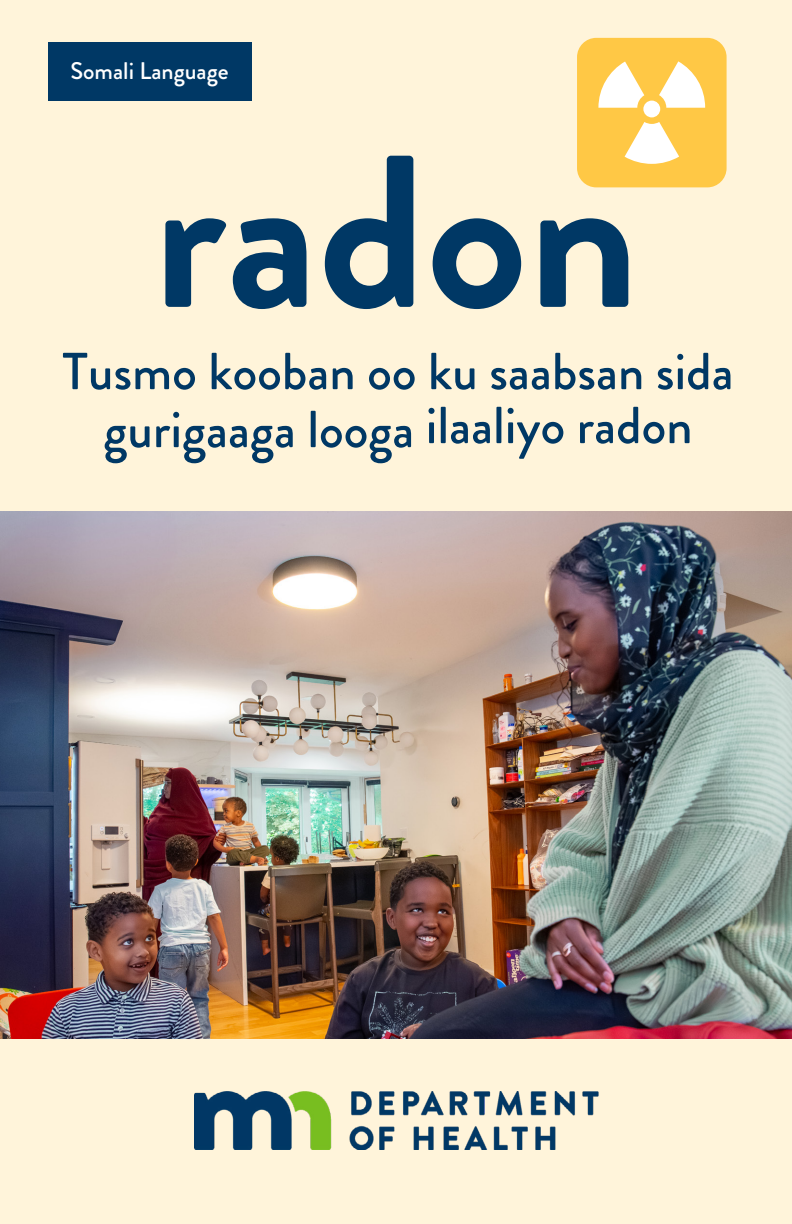
<style>
.page{position:relative;width:792px;height:1224px;background:#fff4da}
.page>*{position:absolute;margin:0;border:0;box-sizing:border-box;transform-origin:0 0}
.t1{font:700 216px "Brandon Grotesque";color:#003865}
.t2{font:500 52px/58px "Brandon Grotesque";color:#003865;text-align:center}
.t3{font:500 24px "Brandon Grotesque";color:#fff}
</style>
<div class="page">
<div style="left:577px;top:38px;width:150px;height:149px;background:#ffc845;border-radius:19px"></div>
<div style="left:643px;top:101px;width:17px;height:16px;background:#fff;border-radius:50%"></div>
<svg style="left:598px;top:62px;width:46px;height:46px"></svg>
<svg style="left:625px;top:122px;width:54px;height:42px"></svg>
<svg style="left:659px;top:61px;width:46px;height:47px"></svg>
<img style="left:194px;top:1092px;width:405px;height:58px">
<div style="left:49px;top:42px;width:203px;height:59px;background:#003865"></div>
<img style="left:0;top:511px;width:792px;height:527px">
<p class="t3" style="left:70px;top:54px;width:160px">Somali Language</p>
<h1 class="t1" style="left:152px;top:82px;width:489px">radon</h1>
<h1 class="t2" style="left:62px;top:343px;width:673px">Tusmo kooban oo ku saabsan sida gurigaaga looga ilaaliyo radon</h1>
</div>
